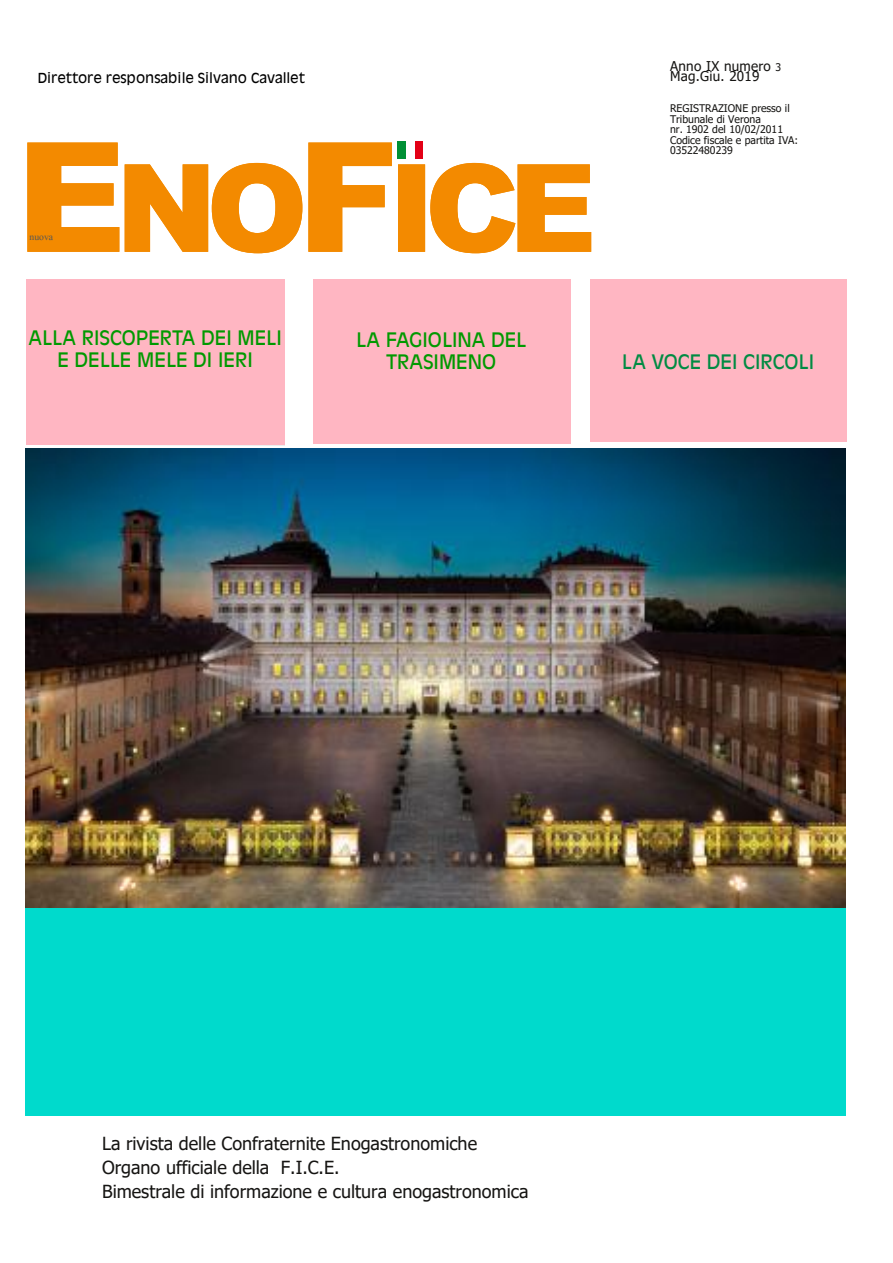
<style>
.page{position:relative;width:893px;height:1263px;background:#fff}
.page>*{position:absolute;margin:0;border:0;box-sizing:border-box;transform-origin:0 0}
.t1{font:19.5px/22.5px "Antique Olive";color:#090;text-align:center}
.t2{font:19.5px "Antique Olive";color:#008b43}
.t3{font:18px/24px "Tahoma";color:#161513}
.t4{font:13.5px "Antique Olive";letter-spacing:-.005em;color:#000}
.t5{font:13.5px/10.5px "Tahoma";letter-spacing:.02em;color:#161513}
.t6{font:12px "Aparajita";color:#565757}
.t7{font:12px "Arial";color:#565757}
.t8{font:10.5px/10.5px "Tahoma";color:#161513}
.s1{font-size:10.5px}
</style>
<div class="page">
<div style="left:590px;top:279px;width:257px;height:162px;background:#ffb6c2"></div>
<div style="left:313px;top:279px;width:257px;height:165px;background:#ffb6c2"></div>
<div style="left:27px;top:279px;width:258px;height:166px;background:#ffb6c2"></div>
<svg style="left:27px;top:143px;width:564px;height:110px;fill:#f38a00"></svg>
<div style="left:414px;top:141px;width:8px;height:17px;background:#e30016"></div>
<div style="left:398px;top:141px;width:8px;height:17px;background:#009035"></div>
<div style="left:406px;top:141px;width:8px;height:17px;background:#fff"></div>
<div style="left:26px;top:449px;width:820px;height:666px;background:#00dacc"></div>
<img style="left:26px;top:449px;width:820px;height:458px">
<p class="t4" style="left:38px;top:70px;width:269px">Direttore responsabile Silvano Cavallet</p>
<p class="t7" style="left:36px;top:229px;width:27px">uova</p>
<p class="t6" style="left:30px;top:231px;width:25px">nuova</p>
<p class="t1" style="left:28px;top:327px;width:255px">ALLA RISCOPERTA DEI MELI<br>E DELLE MELE DI IERI</p>
<p class="t1" style="left:356px;top:329px;width:172px">LA FAGIOLINA DEL<br>TRASIMENO</p>
<p class="t1" style="left:383px;top:351px;width:112px">TRASIMENO</p>
<p class="t5" style="left:670px;top:60px;width:113px">Anno IX numero <span class="s1">3<br></span>Mag.Giu. 2019</p>
<p class="t8" style="left:670px;top:103px;width:130px">REGISTRAZIONE presso il<br>Tribunale di Verona<br>nr. 1902 del 10/02/2011<br>Codice fiscale e partita IVA:<br>03522480239</p>
<p class="t2" style="left:622px;top:351px;width:194px">LA VOCE DEI CIRCOLI</p>
<p class="t3" style="left:102px;top:1131px;width:428px">La rivista delle Confraternite Enogastronomiche<br>Organo ufficiale della F.I.C.E.<br>Bimestrale di informazione e cultura enogastronomica</p>
</div>
